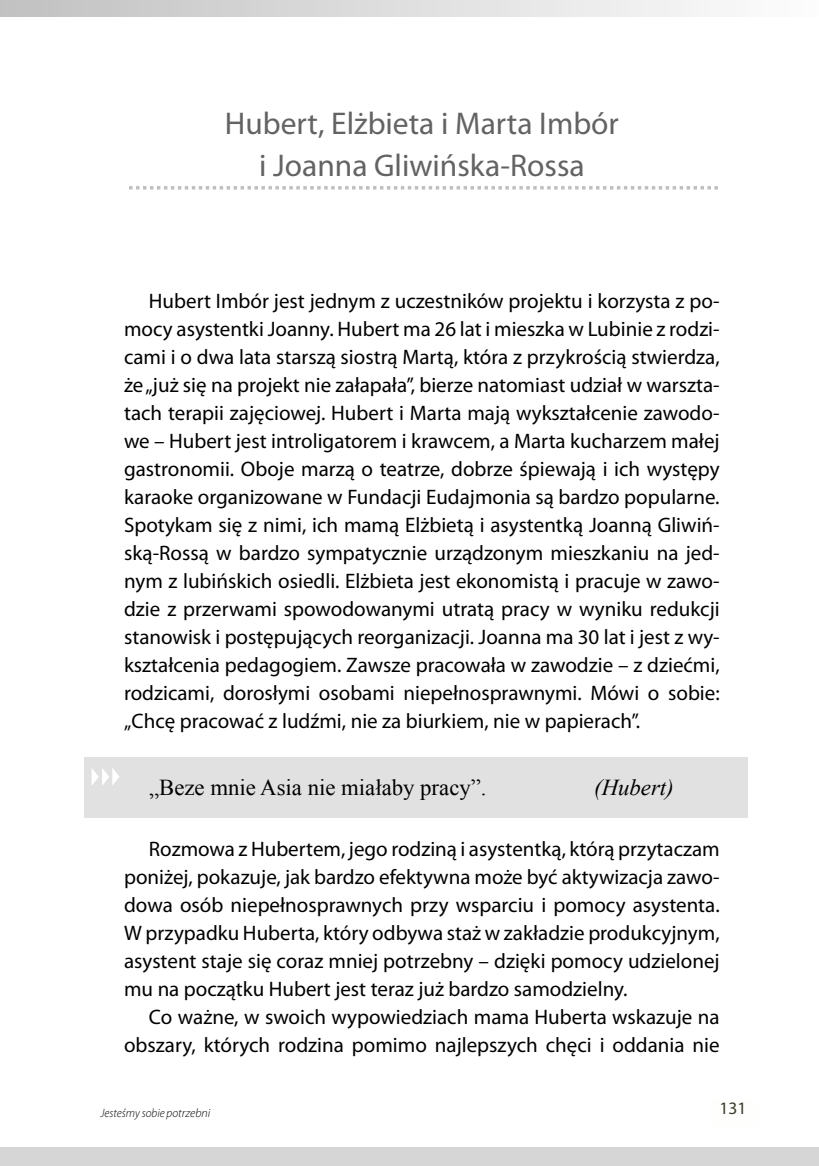
<style>
.page{position:relative;width:819px;height:1166px;background:#fff}
.page>*{position:absolute;margin:0;border:0;box-sizing:border-box;transform-origin:0 0}
.t1{font:31.5px/42px "Myriad Pro";color:#636363;text-align:center}
.t2{font:22.75px "Times New Roman";color:#000}
.t3{font:italic 22.75px "Times New Roman";color:#000}
.t4{font:21px/28px "Myriad Pro";color:#000;text-align:justify}
.t5{font:17.5px "Myriad Pro";color:#3a3a2a}
.t6{font:italic 300 12.25px "Myriad Pro";color:#000;scale:.95 1}
</style>
<div class="page">
<div style="left:0;top:1148px;width:819px;height:18px;background:#d6d6d6"></div>
<div style="left:0;top:0;width:819px;height:17px;background:linear-gradient(to right,#c1c1c1,#fdfdfd)"></div>
<svg style="left:129px;top:186px;width:589px;height:4px"></svg>
<div style="left:84px;top:757px;width:664px;height:60px;background:#e1e1e1"></div>
<svg style="left:92px;top:768px;width:27px;height:17px"></svg>
<h1 class="t1" style="left:225px;top:103px;width:395px">Hubert, Elżbieta i Marta Imbór i Joanna Gliwińska-Rossa</h1>
<p class="t4" style="left:124px;top:288px;width:597px;text-indent:25px">Hubert Imbór jest jednym z uczestników projektu i korzysta z po&shy;mocy asystentki Joanny. Hubert ma 26 lat i mieszka w Lubinie z rodzi&shy;cami i o dwa lata starszą siostrą Martą, która z przykrością stwierdza, że „już się na projekt nie załapała”, bierze natomiast udział w warszta&shy;tach terapii zajęciowej. Hubert i Marta mają wykształcenie zawodo&shy;we – Hubert jest introligatorem i krawcem, a Marta kucharzem małej gastronomii. Oboje marzą o teatrze, dobrze śpiewają i ich występy karaoke organizowane w Fundacji Eudajmonia są bardzo popularne.<br>Spotykam się z nimi, ich mamą Elżbietą i asystentką Joanną Gliwiń&shy;ską-Rossą w bardzo sympatycznie urządzonym mieszkaniu na jed&shy;nym z lubińskich osiedli. Elżbieta jest ekonomistą i pracuje w zawo&shy;dzie z przerwami spowodowanymi utratą pracy w wyniku redukcji stanowisk i postępujących reorganizacji. Joanna ma 30 lat i jest z wy&shy;kształcenia pedagogiem. Zawsze pracowała w zawodzie – z dziećmi, rodzicami, dorosłymi osobami niepełnosprawnymi. Mówi o sobie: „Chcę pracować z ludźmi, nie za biurkiem, nie w papierach”.</p>
<p class="t2" style="left:149px;top:771px;width:339px">„Beze mnie Asia nie miałaby pracy”.</p>
<p class="t3" style="left:594px;top:771px;width:81px">(Hubert)</p>
<p class="t4" style="left:124px;top:835px;width:597px;text-indent:25px">Rozmowa z Hubertem, jego rodziną i asystentką, którą przytaczam poniżej, pokazuje, jak bardzo efektywna może być aktywizacja zawo&shy;dowa osób niepełnosprawnych przy wsparciu i pomocy asystenta.<br>W przypadku Huberta, który odbywa staż w zakładzie produkcyjnym, asystent staje się coraz mniej potrzebny – dzięki pomocy udzielonej mu na początku Hubert jest teraz już bardzo samodzielny.</p>
<p class="t4" style="left:124px;top:1003px;width:597px;text-align:right">Co ważne, w swoich wypowiedziach mama Huberta wskazuje na obszary, których rodzina pomimo najlepszych chęci i oddania nie</p>
<p class="t6" style="left:100px;top:1105px;width:117px">Jesteśmy sobie potrzebni</p>
<p class="t5" style="left:719px;top:1099px;width:28px">131</p>
</div>
